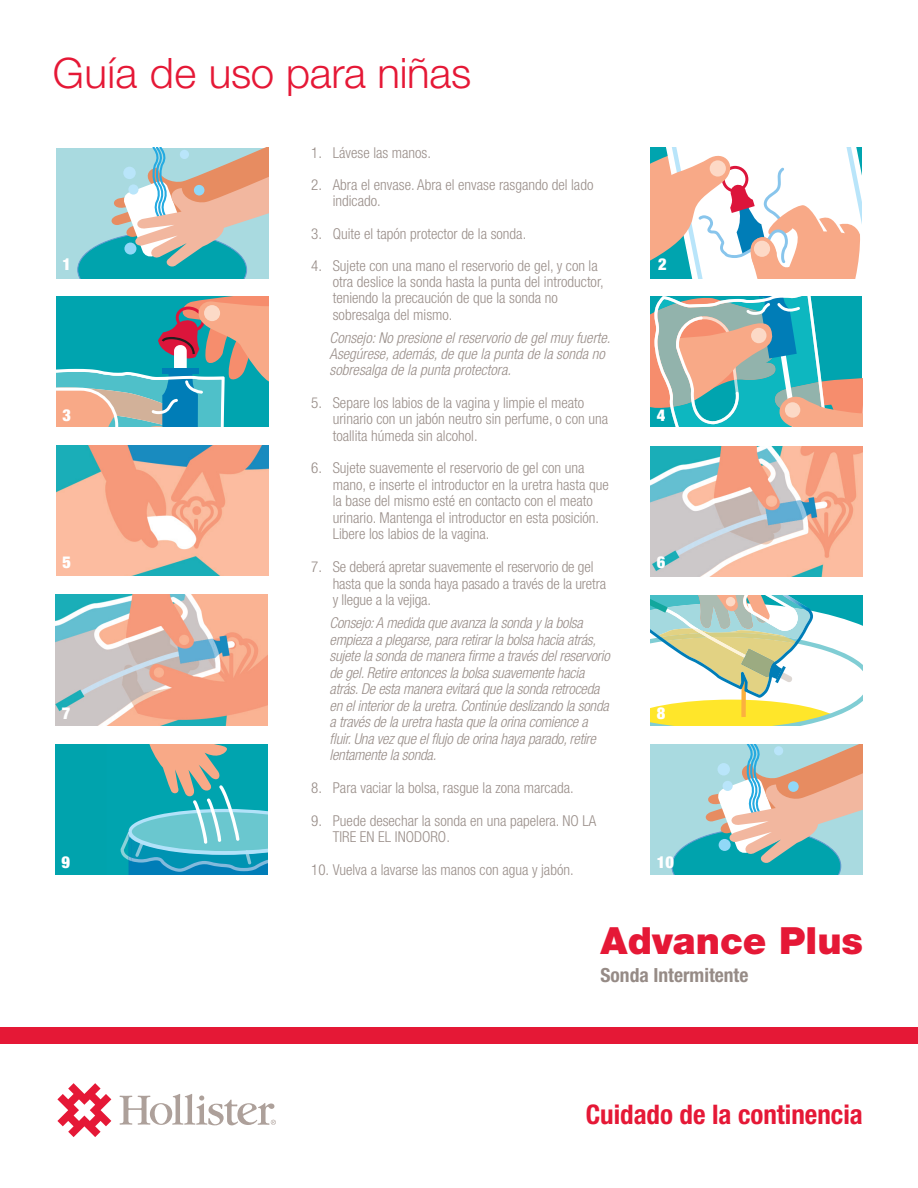
<style>
.page{position:relative;width:918px;height:1188px;background:#fff}
.page>*{position:absolute;margin:0;border:0;box-sizing:border-box;transform-origin:0 0}
.Head-innen{font:300 42px "Helvetica Neue LT Std";letter-spacing:-.005em;color:#e51836}
.Pflichttext_8-9_5{font:900 37.5px "Helvetica Neue LT Std";color:#e51836}
.Pflichttext_8-9_5-2{font:700 condensed 27px "Helvetica Neue LT Std";color:#e51836}
.Pflichttext_8-9_5-3{font:700 condensed 19.5px "Helvetica Neue LT Std";color:#968b86}
.copy{font:900 condensed 16.5px "Helvetica Neue LT Std";color:#fff}
.copy-10-12_3{font:300 condensed 15px/16.5px "Helvetica Neue LT Std";color:#9a8f8a}
.t1{font:italic 300 condensed 15px/16.5px "Helvetica Neue LT Std";letter-spacing:-.015em;color:#9a8f8a}
.s1{color:#968b86}
</style>
<div class="page">
<img style="left:650px;top:446px;width:212px;height:131px">
<img style="left:56px;top:445px;width:213px;height:131px">
<img style="left:55px;top:595px;width:213px;height:130px">
<svg style="left:57px;top:1083px;width:54px;height:54px"></svg>
<svg style="left:120px;top:1094px;width:156px;height:31px"></svg>
<div style="left:0;top:1027px;width:918px;height:17px;background:#e51836"></div>
<svg style="left:650px;top:148px;width:212px;height:130px"></svg>
<div style="left:710px;top:160px;width:16px;height:17px;background:#fdd9c6;border-radius:50%"></div>
<div style="left:754px;top:241px;width:16px;height:16px;background:#fdd9c6;border-radius:50%"></div>
<svg style="left:650px;top:296px;width:212px;height:130px;background:#78ada9"></svg>
<div style="left:785px;top:402px;width:15px;height:16px;background:#fcd9c6;border-radius:50%"></div>
<div style="left:751px;top:328px;width:16px;height:15px;background:#fcd9c6;border-radius:50%"></div>
<div style="left:56px;top:148px;width:213px;height:130px;background:#a9dae0"></div>
<svg style="left:77px;top:148px;width:192px;height:130px"></svg>
<div style="left:123px;top:167px;width:13px;height:12px;background:#b9e5fa;border-radius:50%"></div>
<div style="left:180px;top:150px;width:9px;height:9px;background:#b9e5fa;border-radius:50%"></div>
<div style="left:128px;top:184px;width:11px;height:11px;background:#b9e5fa;border-radius:50%"></div>
<div style="left:124px;top:243px;width:12px;height:12px;background:#91d8f7;border-radius:50%"></div>
<div style="left:194px;top:185px;width:10px;height:11px;background:#91d8f7;border-radius:50%"></div>
<div style="left:650px;top:744px;width:213px;height:131px;background:#a9dae0"></div>
<svg style="left:672px;top:744px;width:191px;height:131px"></svg>
<div style="left:717px;top:763px;width:13px;height:13px;background:#b9e5fa;border-radius:50%"></div>
<div style="left:774px;top:746px;width:9px;height:9px;background:#b9e5fa;border-radius:50%"></div>
<div style="left:723px;top:781px;width:10px;height:10px;background:#b9e5fa;border-radius:50%"></div>
<div style="left:719px;top:839px;width:12px;height:12px;background:#91d8f7;border-radius:50%"></div>
<div style="left:788px;top:781px;width:11px;height:11px;background:#91d8f7;border-radius:50%"></div>
<svg style="left:56px;top:296px;width:213px;height:131px;background:#5fa3a6"></svg>
<div style="left:204px;top:305px;width:16px;height:16px;background:#fcdac7;border-radius:50%"></div>
<svg style="left:650px;top:595px;width:213px;height:131px"></svg>
<div style="left:726px;top:597px;width:9px;height:9px;background:#fcd9c6;border-radius:50%"></div>
<div style="left:55px;top:744px;width:213px;height:131px;background:#00a3ad"></div>
<svg style="left:120px;top:744px;width:148px;height:131px"></svg>
<p class="Head-innen" style="left:53px;top:48px;width:420px">Guía de uso para niñas</p>
<p class="copy-10-12_3" style="left:311px;top:144px;width:121px"><span class="s1">1.</span> Lávese las manos.</p>
<p class="copy-10-12_3" style="left:333px;top:176px;width:262px;text-indent:-22px"><span class="s1">2.</span> Abra el envase. Abra el envase rasgando del lado indicado.</p>
<p class="copy-10-12_3" style="left:311px;top:225px;width:217px"><span class="s1">3.</span> Quite el tapón protector de la sonda.</p>
<p class="copy-10-12_3" style="left:333px;top:257px;width:272px;text-indent:-22px"><span class="s1">4.</span> Sujete con una mano el reservorio de gel, y con la otra deslice la sonda hasta la punta del introductor, teniendo la precaución de que la sonda no sobresalga del mismo.</p>
<p class="t1" style="left:330px;top:330px;width:282px">Consejo: No presione el reservorio de gel muy fuerte.<br>Asegúrese, además, de que la punta de la sonda no sobresalga de la punta protectora.</p>
<p class="copy-10-12_3" style="left:333px;top:394px;width:277px;text-indent:-22px"><span class="s1">5.</span> Separe los labios de la vagina y limpie el meato urinario con un jabón neutro sin perfume, o con una toallita húmeda sin alcohol.</p>
<p class="copy-10-12_3" style="left:333px;top:460px;width:277px;text-indent:-22px"><span class="s1">6.</span> Sujete suavemente el reservorio de gel con una mano, e inserte el introductor en la uretra hasta que la base del mismo esté en contacto con el meato urinario. Mantenga el introductor en esta posición.<br>Libere los labios de la vagina.</p>
<p class="copy-10-12_3" style="left:333px;top:558px;width:275px;text-indent:-22px"><span class="s1">7.</span> Se deberá apretar suavemente el reservorio de gel hasta que la sonda haya pasado a través de la uretra y llegue a la vejiga.</p>
<p class="t1" style="left:330px;top:615px;width:282px">Consejo: A medida que avanza la sonda y la bolsa empieza a plegarse, para retirar la bolsa hacia atrás, sujete la sonda de manera firme a través del reservorio de gel. Retire entonces la bolsa suavemente hacia atrás. De esta manera evitará que la sonda retroceda en el interior de la uretra. Continúe deslizando la sonda a través de la uretra hasta que la orina comience a fluir. Una vez que el flujo de orina haya parado, retire lentamente la sonda.</p>
<p class="copy-10-12_3" style="left:311px;top:779px;width:264px"><span class="s1">8.</span> Para vaciar la bolsa, rasgue la zona marcada.</p>
<p class="copy-10-12_3" style="left:333px;top:812px;width:265px;text-indent:-22px"><span class="s1">9.</span> Puede desechar la sonda en una papelera. NO LA<br>TIRE EN EL INODORO.</p>
<p class="copy-10-12_3" style="left:311px;top:861px;width:264px"><span class="s1">10.</span> Vuelva a lavarse las manos con agua y jabón.</p>
<p class="copy" style="left:63px;top:254px;width:10px">1</p>
<p class="copy" style="left:658px;top:254px;width:10px">2</p>
<p class="copy" style="left:63px;top:405px;width:10px">3</p>
<p class="copy" style="left:657px;top:405px;width:10px">4</p>
<p class="copy" style="left:63px;top:552px;width:10px">5</p>
<p class="copy" style="left:657px;top:552px;width:10px">6</p>
<p class="copy" style="left:657px;top:703px;width:10px">8</p>
<p class="copy" style="left:62px;top:703px;width:10px">7</p>
<p class="copy" style="left:62px;top:852px;width:10px">9</p>
<p class="copy" style="left:657px;top:852px;width:19px">10</p>
<p class="Pflichttext_8-9_5" style="left:601px;top:918px;width:264px">Advance Plus</p>
<p class="Pflichttext_8-9_5-3" style="left:600px;top:963px;width:149px">Sonda Intermitente</p>
<p class="Pflichttext_8-9_5-2" style="left:586px;top:1098px;width:279px">Cuidado de la continencia</p>
</div>
